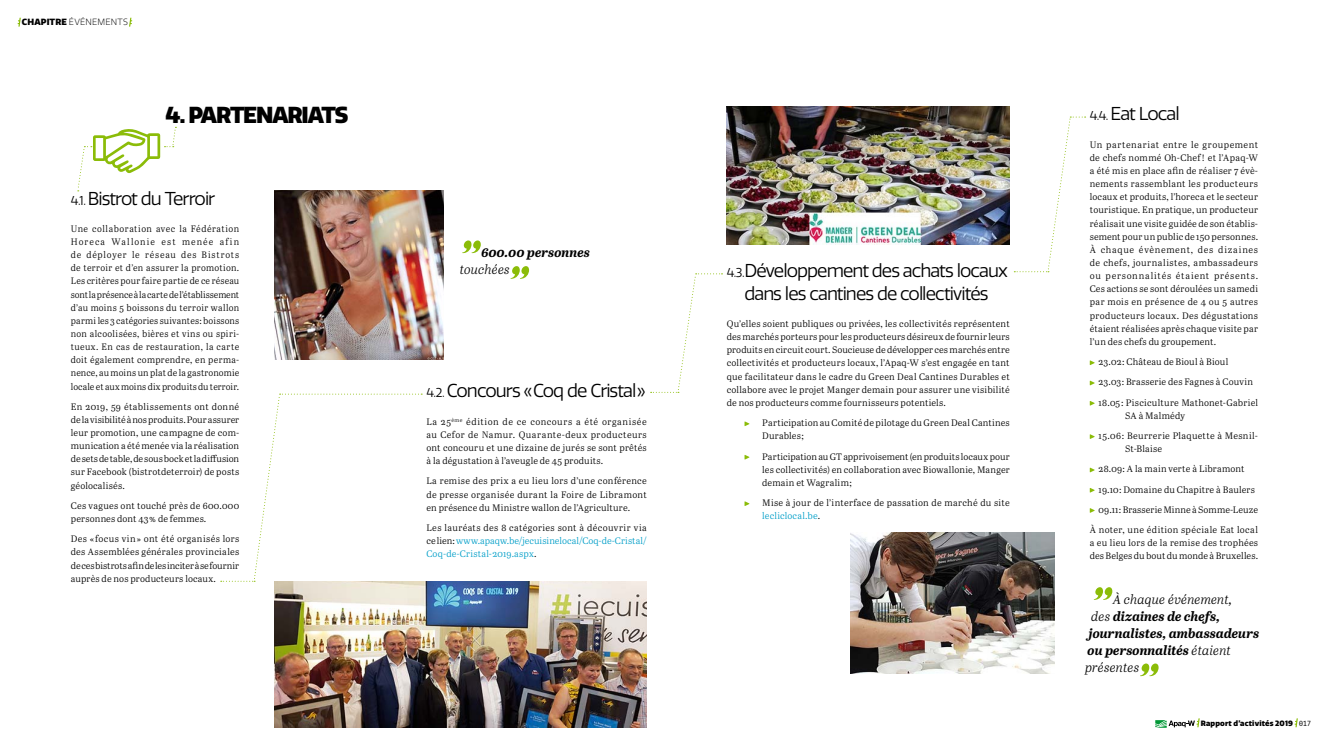
<style>
.page{position:relative;width:1329px;height:745px;background:#fff}
.page>*{position:absolute;margin:0;border:0;box-sizing:border-box;transform-origin:0 0}
.t1{font:900 22.5px "Quatro";letter-spacing:-.05em;color:#000}
.t2{font:18.12px/23.1px "Quatro";letter-spacing:-.05em;color:#000;text-align:center}
.t3{font:italic 700 13.12px/16.9px "Abril Text";color:#000}
.t4{font:italic 13.12px "Abril Text Lt";color:#000}
.t5{font:9.38px/13.1px "Abril Text Lt";letter-spacing:.02em;color:#000;text-align:justify}
.t6{font:9.38px/13.1px "Abril Text Lt";letter-spacing:.01em;color:#009ec8;text-align:justify}
.t7{font:9.38px "Abril Text Lt";letter-spacing:.04em;color:#000}
.t8{font:300 8.75px "Quatro";letter-spacing:.02em;color:#000}
.t9{font:900 7.5px "Quatro";letter-spacing:.02em;color:#000}
.s1{font-weight:900}
.s2{font-size:12.5px}
.s3{color:#000}
.s4{color:#009ec8}
.s5{font-family:"Abril Text Lt";font-weight:400}
.s6{font-family:"Fira Mono";font-weight:400}
</style>
<div class="page">
<img style="left:850px;top:532px;width:204px;height:141px">
<img style="left:727px;top:106px;width:282px;height:138px">
<img style="left:275px;top:581px;width:371px;height:145px">
<img style="left:275px;top:190px;width:168px;height:169px">
<svg style="left:744px;top:421px;width:5px;height:5px"></svg>
<svg style="left:744px;top:455px;width:5px;height:4px"></svg>
<svg style="left:744px;top:501px;width:5px;height:4px"></svg>
<svg style="left:1090px;top:360px;width:4px;height:5px"></svg>
<svg style="left:1090px;top:380px;width:4px;height:5px"></svg>
<svg style="left:1090px;top:401px;width:4px;height:4px"></svg>
<svg style="left:1090px;top:434px;width:4px;height:4px"></svg>
<svg style="left:1090px;top:467px;width:4px;height:5px"></svg>
<svg style="left:1090px;top:488px;width:4px;height:4px"></svg>
<svg style="left:1090px;top:508px;width:4px;height:4px"></svg>
<svg style="left:462px;top:240px;width:19px;height:13px"></svg>
<svg style="left:511px;top:266px;width:18px;height:12px"></svg>
<svg style="left:1095px;top:587px;width:17px;height:12px"></svg>
<svg style="left:1141px;top:663px;width:17px;height:12px"></svg>
<svg style="left:1155px;top:718px;width:44px;height:9px"></svg>
<svg style="left:1294px;top:718px;width:4px;height:8px"></svg>
<svg style="left:18px;top:18px;width:3px;height:9px"></svg>
<svg style="left:129px;top:18px;width:3px;height:9px"></svg>
<svg style="left:221px;top:393px;width:201px;height:188px"></svg>
<svg style="left:651px;top:273px;width:71px;height:119px"></svg>
<svg style="left:1014px;top:116px;width:71px;height:156px"></svg>
<svg style="left:77px;top:127px;width:99px;height:64px"></svg>
<p class="t8" style="left:22px;top:18px;width:108px"><span class="s1">CHAPITRE</span> ÉVÉNEMENTS</p>
<h1 class="t1" style="left:166px;top:107px;width:184px">4. PARTENARIATS</h1>
<h2 class="t2" style="left:71px;top:188px;width:146px"><span class="s2">4.1.</span> Bistrot du Terroir</h2>
<p class="t5" style="left:71px;top:223px;width:170px">Une collaboration avec la Fédération Horeca Wallonie est menée afin de déployer le réseau des Bistrots de terroir et d’en assurer la promotion.<br>Les critères pour faire partie de ce réseau sont la présence à la carte de l’établissement d’au moins 5 boissons du terroir wallon parmi les 3 catégories suivantes-: boissons non alcoolisées, bières et vins ou spiri&shy;tueux. En cas de restauration, la carte doit également comprendre, en perma&shy;nence, au moins un plat de la gastronomie locale et aux moins dix produits du terroir.</p>
<p class="t5" style="left:71px;top:401px;width:170px">En 2019, 59 établissements ont donné de la visibilité à nos produits. Pour assurer leur promotion, une campagne de com&shy;munication a été menée via la réalisation de sets de table, de sous bock et la diffusion sur Facebook (bistrotdeterroir) de posts géolocalisés.</p>
<p class="t5" style="left:71px;top:500px;width:170px">Ces vagues ont touché près de 600.000 personnes dont 43-% de femmes.</p>
<p class="t5" style="left:71px;top:533px;width:170px">Des «-focus vin-» ont été organisés lors des Assemblées générales provinciales de ces bistrots afin de les inciter à se fournir auprès de nos producteurs locaux.</p>
<h3 class="t3" style="left:481px;top:246px;width:110px">600.00 personnes</h3>
<h3 class="t4" style="left:460px;top:265px;width:52px">touchées-</h3>
<h2 class="t2" style="left:426px;top:381px;width:221px"><span class="s2">4.2.</span> Concours « Coq de Cristal »</h2>
<p class="t5" style="left:426px;top:416px;width:222px">La 25<sup>ème</sup> édition de ce concours a été organisée au Cefor de Namur. Quarante-deux producteurs ont concouru et une dizaine de jurés se sont prêtés à la dégustation à l’aveugle de 45 produits.</p>
<p class="t5" style="left:426px;top:475px;width:222px">La remise des prix a eu lieu lors d’une conférence de presse organisée durant la Foire de Libramont en présence du Ministre wallon de l’Agriculture.</p>
<p class="t6" style="left:426px;top:522px;width:222px"><span class="s3">Les lauréats des 8 catégories sont à découvrir via ce lien-:</span> www.apaqw.be/jecuisinelocal/Coq-de-Cristal/ Coq-de-Cristal-2019.aspx<span class="s3">.</span></p>
<h2 class="t2" style="left:727px;top:260px;width:283px"><span class="s2">4.3.</span> Développement des achats locaux dans les cantines de collectivités</h2>
<p class="t5" style="left:727px;top:318px;width:284px">Qu’elles soient publiques ou privées, les collectivités représentent des marchés porteurs pour les producteurs désireux de fournir leurs produits en circuit court. Soucieuse de développer ces marchés entre collectivités et producteurs locaux, l’Apaq-W s’est engagée en tant que facilitateur dans le cadre du Green Deal Cantines Durables et collabore avec le projet Manger demain pour assurer une visibilité de nos producteurs comme fournisseurs potentiels.</p>
<p class="t5" style="left:762px;top:417px;width:249px">Participation au Comité de pilotage du Green Deal Cantines<br>Durables-;</p>
<p class="t5" style="left:762px;top:450px;width:249px">Participation au GT apprivoisement (en produits locaux pour les collectivités) en collaboration avec Biowallonie, Manger demain et Wagralim-;</p>
<p class="t5" style="left:762px;top:497px;width:249px">Mise à jour de l’interface de passation de marché du site <span class="s4">lecliclocal.be</span>.</p>
<h2 class="t2" style="left:1090px;top:104px;width:92px"><span class="s2">4.4.</span> Eat Local</h2>
<p class="t5" style="left:1090px;top:139px;width:170px">Un partenariat entre le groupement de chefs nommé Oh-Chef-! et l’Apaq-W a été mis en place afin de réaliser 7 évè&shy;nements rassemblant les producteurs locaux et produits, l’horeca et le secteur touristique. En pratique, un producteur réalisait une visite guidée de son établis&shy;sement pour un public de 150 personnes.<br>À chaque évènement, des dizaines de chefs, journalistes, ambassadeurs ou personnalités étaient présents.<br>Ces actions se sont déroulées un samedi par mois en présence de 4 ou 5 autres producteurs locaux. Des dégustations étaient réalisées après chaque visite par l’un des chefs du groupement.</p>
<p class="t5" style="left:1098px;top:352px;width:161px;line-height:20.2px;text-align:left">23.02-: Château de Bioul à Bioul<br>23.03-: Brasserie des Fagnes à Couvin<br>18.05-: Pisciculture Mathonet-Gabriel</p>
<p class="t5" style="left:1098px;top:406px;width:161px;line-height:20.2px;text-indent:27px">SA à Malmédy<br>15.06-: Beurrerie Plaquette à Mesnil-</p>
<p class="t5" style="left:1125px;top:443px;width:39px">St-Blaise</p>
<p class="t5" style="left:1098px;top:463px;width:147px">28.09-: A la main verte à Libramont</p>
<p class="t5" style="left:1098px;top:483px;width:158px">19.10-: Domaine du Chapitre à Baulers</p>
<p class="t5" style="left:1098px;top:503px;width:161px">09.11-: Brasserie Minne à Somme-Leuze</p>
<p class="t7" style="left:1090px;top:526px;width:170px">À noter, une édition spéciale Eat local</p>
<p class="t5" style="left:1090px;top:537px;width:170px">a eu lieu lors de la remise des trophées des Belges du bout du monde à Bruxelles.</p>
<h3 class="t4" style="left:1112px;top:594px;width:121px">-À chaque événement,</h3>
<h3 class="t3" style="left:1087px;top:609px;width:173px"><span class="s5">des</span> dizaines de chefs, journalistes, ambassadeurs ou personnalités <span class="s5">étaient</span></h3>
<h3 class="t4" style="left:1085px;top:662px;width:56px">présentes-</h3>
<p class="t9" style="left:1201px;top:720px;width:112px">Rapport d’activités 2019 <span class="s6">017</span></p>
</div>
